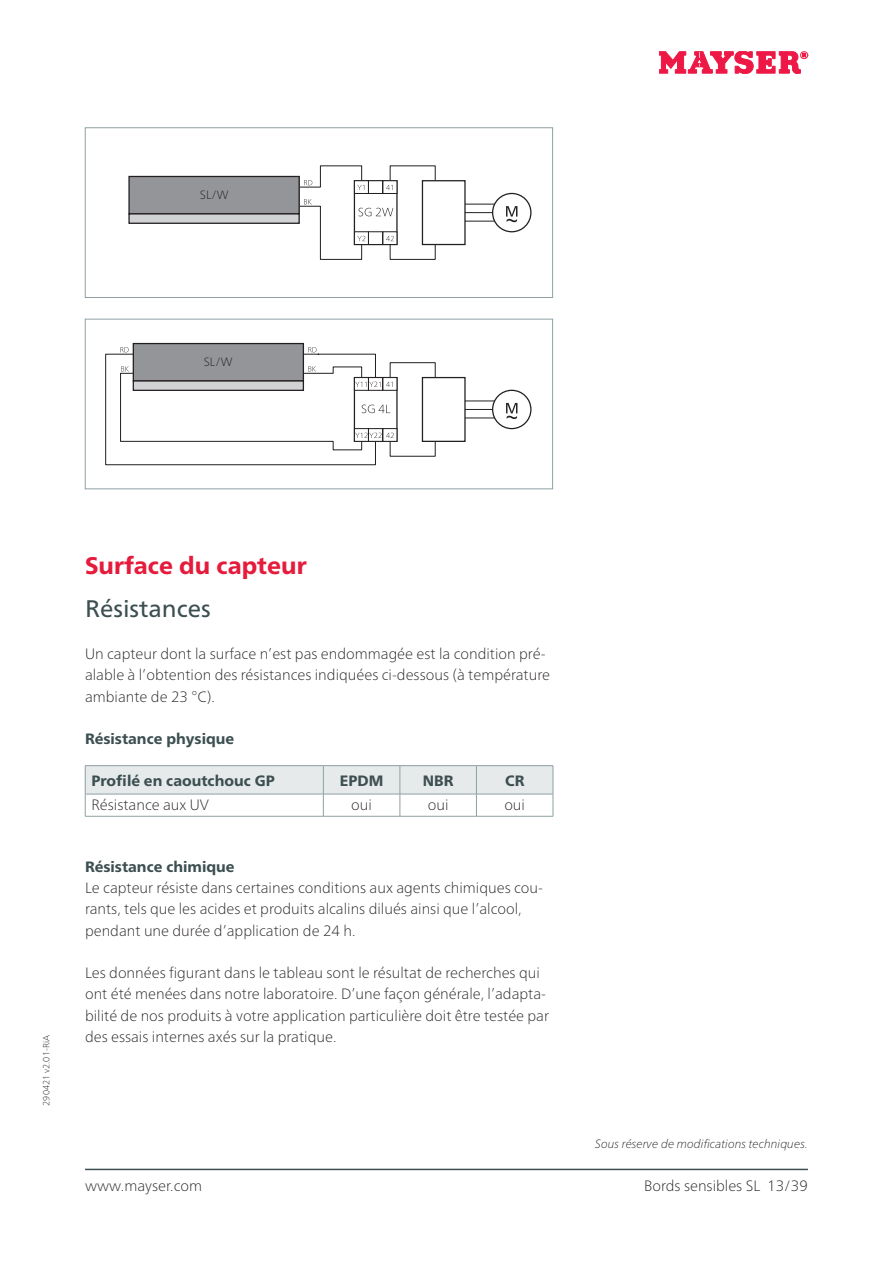
<style>
.page{position:relative;width:893px;height:1263px;background:#fff}
.page>*{position:absolute;margin:0;border:0;box-sizing:border-box;transform-origin:0 0}
.t1{font:800 24px "Frutiger Neue LTW1 G";color:#e51b3c}
.t2{font:24px "Frutiger Neue LTW1 G";color:#3d4f51}
.t3{font:100 15px/21.3px "Frutiger Neue LTW1 G";color:#231f20}
.t4{font:800 15px "Frutiger Neue LTW1 G";color:#3d4f51}
.t5{font:italic 100 12px "Frutiger Neue LTW1 G";color:#231f20}
.t6{font:100 12px "Frutiger Neue LTW1 G";color:#231f20}
.t7{font:100 9px "Frutiger Neue LTW1 G";color:#231f20}
</style>
<div class="page">
<hr style="left:85px;top:1169px;width:723px;height:1px;background:#3d4f51">
<svg style="left:659px;top:51px;width:150px;height:23px"></svg>
<hr style="left:85px;top:765px;width:238px;height:1px;background:#90a0a3">
<hr style="left:323px;top:765px;width:77px;height:1px;background:#90a0a3">
<hr style="left:400px;top:765px;width:76px;height:1px;background:#90a0a3">
<hr style="left:476px;top:765px;width:77px;height:1px;background:#90a0a3">
<svg style="left:85px;top:766px;width:469px;height:50px"></svg>
<hr style="left:85px;top:816px;width:238px;height:1px;background:#90a0a3">
<hr style="left:323px;top:816px;width:77px;height:1px;background:#90a0a3">
<hr style="left:400px;top:816px;width:76px;height:1px;background:#90a0a3">
<hr style="left:476px;top:816px;width:77px;height:1px;background:#90a0a3">
<div style="left:129px;top:176px;width:170px;height:38px;background:#939598"></div>
<div style="left:128px;top:176px;width:172px;height:39px;border:1px solid #231f20"></div>
<div style="left:129px;top:214px;width:170px;height:9px;background:#d1d2d4"></div>
<div style="left:128px;top:213px;width:172px;height:11px;border:1px solid #231f20"></div>
<div style="left:492px;top:193px;width:39px;height:39px;border:1px solid #231f20;border-radius:50%"></div>
<svg style="left:506px;top:206px;width:11px;height:16px"></svg>
<svg style="left:298px;top:166px;width:197px;height:94px"></svg>
<div style="left:85px;top:128px;width:468px;height:170px;border:1px solid #90a0a3"></div>
<div style="left:133px;top:344px;width:170px;height:37px;background:#939598"></div>
<div style="left:133px;top:343px;width:171px;height:39px;border:1px solid #231f20"></div>
<div style="left:492px;top:390px;width:39px;height:39px;border:1px solid #231f20;border-radius:50%"></div>
<svg style="left:506px;top:403px;width:11px;height:16px"></svg>
<svg style="left:105px;top:347px;width:390px;height:118px"></svg>
<div style="left:85px;top:319px;width:468px;height:170px;border:1px solid #90a0a3"></div>
<p class="t6" style="left:200px;top:186px;width:30px">SL/W</p>
<p class="t6" style="left:204px;top:353px;width:30px">SL/W</p>
<p class="t7" style="left:40px;top:1106px;width:72px;rotate:-90deg">290421 v2.01-RiA</p>
<h1 class="t1" style="left:85px;top:548px;width:223px">Surface du capteur</h1>
<h1 class="t2" style="left:85px;top:590px;width:127px">Résistances</h1>
<p class="t3" style="left:85px;top:642px;width:466px">Un capteur dont la surface n’est pas endommagée est la condition pré&shy;alable à l’obtention des résistances indiquées ci-dessous (à température ambiante de 23 °C).</p>
<p class="t4" style="left:85px;top:728px;width:151px">Résistance physique</p>
<p class="t4" style="left:92px;top:769px;width:185px">Profilé en caoutchouc GP</p>
<p class="t4" style="left:340px;top:769px;width:45px">EPDM</p>
<p class="t4" style="left:423px;top:769px;width:32px">NBR</p>
<p class="t4" style="left:505px;top:769px;width:21px">CR</p>
<p class="t3" style="left:92px;top:793px;width:119px">Résistance aux UV</p>
<p class="t3" style="left:351px;top:793px;width:22px">oui</p>
<p class="t3" style="left:428px;top:793px;width:22px">oui</p>
<p class="t3" style="left:504px;top:793px;width:22px">oui</p>
<p class="t4" style="left:85px;top:855px;width:151px">Résistance chimique</p>
<p class="t3" style="left:85px;top:876px;width:459px">Le capteur résiste dans certaines conditions aux agents chimiques cou&shy;rants, tels que les acides et produits alcalins dilués ainsi que l’alcool, pendant une durée d’application de 24 h.</p>
<p class="t3" style="left:85px;top:961px;width:465px">Les données figurant dans le tableau sont le résultat de recherches qui ont été menées dans notre laboratoire. D’une façon générale, l’adapta&shy;bilité de nos produits à votre application particulière doit être testée par des essais internes axés sur la pratique.</p>
<p class="t5" style="left:595px;top:1135px;width:214px">Sous réserve de modifications techniques.</p>
<p class="t3" style="left:85px;top:1174px;width:119px">www.mayser.com</p>
<p class="t3" style="left:644px;top:1174px;width:165px">Bords sensibles SL 13/39</p>
</div>
